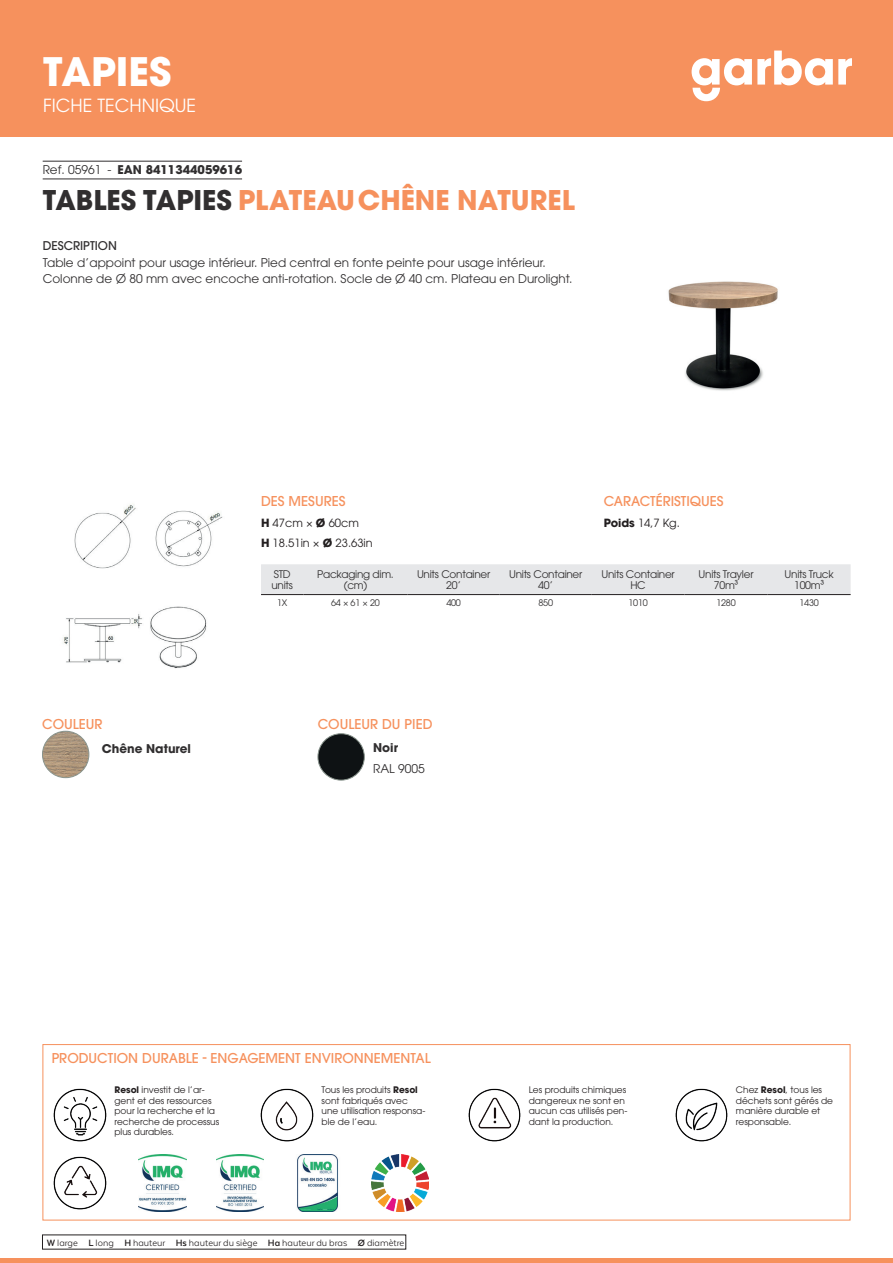
<style>
.page{position:relative;width:893px;height:1263px;background:#fff}
.page>*{position:absolute;margin:0;border:0;box-sizing:border-box;transform-origin:0 0}
.t1{font:700 39px "ITC Avant Garde Pro";color:#fff}
.t2{font:700 27px "ITC Avant Garde Pro";color:#f6915d}
.t3{font:18px "ITC Avant Garde Pro";color:#fff}
.t4{font:500 13.5px "ITC Avant Garde Pro";color:#f6915d}
.t5{font:12px/16.5px "ITC Avant Garde Pro";color:#312f30}
.t6{font:700 12px "ITC Avant Garde Pro";color:#312f30}
.t7{font:500 12px "ITC Avant Garde Pro";color:#312f30}
.t8{font:11.25px/20.4px "ITC Avant Garde Pro";color:#231f20}
.t9{font:10.5px/10.5px "ITC Avant Garde Pro";letter-spacing:-.025em;color:#312f30;text-align:center}
.t10{font:10.5px "Texta Alt";color:#231f20}
.t11{font:9px/10.5px "ITC Avant Garde Pro";color:#231f20}
.t12{font:9px "ITC Avant Garde Pro";letter-spacing:-.02em;color:#312f30}
.s1{font-weight:400}
.s2{color:#312f30}
.s3{font-weight:700}
</style>
<div class="page">
<div style="left:0;top:0;width:893px;height:137px;background:#f6915d"></div>
<svg style="left:692px;top:51px;width:160px;height:50px"></svg>
<hr style="left:0;top:1259px;width:893px;height:4px;background:#f6915d">
<hr style="left:43px;top:161px;width:199px;height:1px;background:#312f30">
<hr style="left:43px;top:179px;width:199px;height:1px;background:#312f30">
<img style="left:668px;top:281px;width:110px;height:110px">
<img style="left:42px;top:731px;width:47px;height:47px;border-radius:23px">
<div style="left:42px;top:731px;width:47px;height:47px;border:1px solid #89948d;border-radius:50%"></div>
<div style="left:318px;top:734px;width:46px;height:46px;background:#0e1214;border-radius:23px"></div>
<div style="left:318px;top:733px;width:46px;height:47px;border:1px solid #89948d;border-radius:50%"></div>
<img style="left:63px;top:503px;width:160px;height:166px">
<div style="left:261px;top:564px;width:590px;height:30px;background:#e6e7e9"></div>
<hr style="left:261px;top:594px;width:42px;height:1px;background:#231f20">
<hr style="left:303px;top:594px;width:105px;height:1px;background:#231f20">
<hr style="left:408px;top:594px;width:92px;height:1px;background:#231f20">
<hr style="left:500px;top:594px;width:92px;height:1px;background:#231f20">
<hr style="left:592px;top:594px;width:92px;height:1px;background:#231f20">
<hr style="left:684px;top:594px;width:84px;height:1px;background:#231f20">
<hr style="left:768px;top:594px;width:83px;height:1px;background:#231f20">
<img style="left:53px;top:1088px;width:54px;height:54px">
<img style="left:260px;top:1088px;width:54px;height:54px">
<img style="left:468px;top:1088px;width:53px;height:54px">
<img style="left:675px;top:1088px;width:53px;height:54px">
<img style="left:53px;top:1156px;width:54px;height:54px">
<img style="left:138px;top:1155px;width:48px;height:56px">
<img style="left:216px;top:1155px;width:48px;height:56px">
<img style="left:297px;top:1155px;width:41px;height:56px">
<img style="left:372px;top:1155px;width:56px;height:56px">
<div style="left:43px;top:1044px;width:807px;height:176px;border:1px solid #f6915d"></div>
<h1 class="t1" style="left:43px;top:46px;width:130px">TAPIES</h1>
<h3 class="t3" style="left:43px;top:94px;width:155px">FICHE TECHNIQUE</h3>
<h3 class="t6" style="left:43px;top:162px;width:201px"><span class="s1">Ref. 05961 -</span> EAN 8411344059616</h3>
<h2 class="t2" style="left:43px;top:182px;width:534px"><span class="s2">TABLES TAPIES</span> PLATEAUCHÊNE NATUREL</h2>
<h3 class="t7" style="left:43px;top:238px;width:76px">DESCRIPTION</h3>
<h3 class="t5" style="left:43px;top:254px;width:531px">Table d’appoint pour usage intérieur. Pied central en fonte peinte pour usage intérieur.<br>Colonne de Ø 80 mm avec encoche anti-rotation. Socle de Ø 40 cm. Plateau en Durolight.</h3>
<h3 class="t4" style="left:42px;top:715px;width:62px">COULEUR</h3>
<h3 class="t6" style="left:102px;top:740px;width:91px">Chêne Naturel</h3>
<h3 class="t4" style="left:604px;top:493px;width:121px">CARACTÉRISTIQUES</h3>
<p class="t8" style="left:604px;top:512px;width:78px"><span class="s3">Poids</span> 14,7 Kg.</p>
<h3 class="t4" style="left:261px;top:493px;width:86px">DES MESURES</h3>
<p class="t8" style="left:261px;top:512px;width:113px"><span class="s3">H</span> 47cm × <span class="s3">Ø</span> 60cm<br><span class="s3">H</span> 18.51in × <span class="s3">Ø</span> 23.63in</p>
<p class="t9" style="left:271px;top:569px;width:23px;text-align:left">STD units</p>
<p class="t9" style="left:317px;top:569px;width:78px">Packaging dim. (cm)</p>
<p class="t9" style="left:417px;top:569px;width:75px">Units Container<br>20’</p>
<p class="t9" style="left:509px;top:569px;width:75px">Units Container<br>40’</p>
<p class="t9" style="left:601px;top:569px;width:75px">Units Container<br>HC</p>
<p class="t9" style="left:699px;top:569px;width:56px">Units Trayler<br>70m³</p>
<p class="t9" style="left:785px;top:569px;width:51px">Units Truck<br>100m³</p>
<p class="t12" style="left:277px;top:597px;width:12px">1X</p>
<p class="t12" style="left:331px;top:597px;width:50px">64 × 61 × 20</p>
<p class="t12" style="left:446px;top:597px;width:16px">400</p>
<p class="t12" style="left:538px;top:597px;width:16px">850</p>
<p class="t12" style="left:628px;top:597px;width:21px">1010</p>
<p class="t12" style="left:716px;top:597px;width:21px">1280</p>
<p class="t12" style="left:799px;top:597px;width:21px">1430</p>
<h3 class="t4" style="left:318px;top:715px;width:116px">COULEUR DU PIED</h3>
<h3 class="t6" style="left:373px;top:740px;width:26px">Noir</h3>
<h3 class="t5" style="left:373px;top:760px;width:53px">RAL 9005</h3>
<h3 class="t4" style="left:52px;top:1050px;width:380px">PRODUCTION DURABLE - ENGAGEMENT ENVIRONNEMENTAL</h3>
<p class="t11" style="left:114px;top:1085px;width:106px"><span class="s3">Resol</span> investit de l’ar&shy;gent et des ressources pour la recherche et la recherche de processus plus durables.</p>
<p class="t11" style="left:322px;top:1085px;width:105px">Tous les produits <span class="s3">Resol </span>sont fabriqués avec une utilisation responsa&shy;ble de l’eau.</p>
<p class="t11" style="left:529px;top:1085px;width:100px">Les produits chimiques dangereux ne sont en aucun cas utilisés pen&shy;dant la production.</p>
<p class="t11" style="left:736px;top:1085px;width:99px">Chez <span class="s3">Resol</span>, tous les déchets sont gérés de manière durable et responsable.</p>
<p class="t10" style="left:47px;top:1237px;width:359px"><span class="s3">W</span> large <span class="s3">L</span> long <span class="s3">H</span> hauteur <span class="s3">Hs</span> hauteur du siège <span class="s3">Ha</span> hauteur du bras <span class="s3">Ø</span> diamètre</p>
</div>
